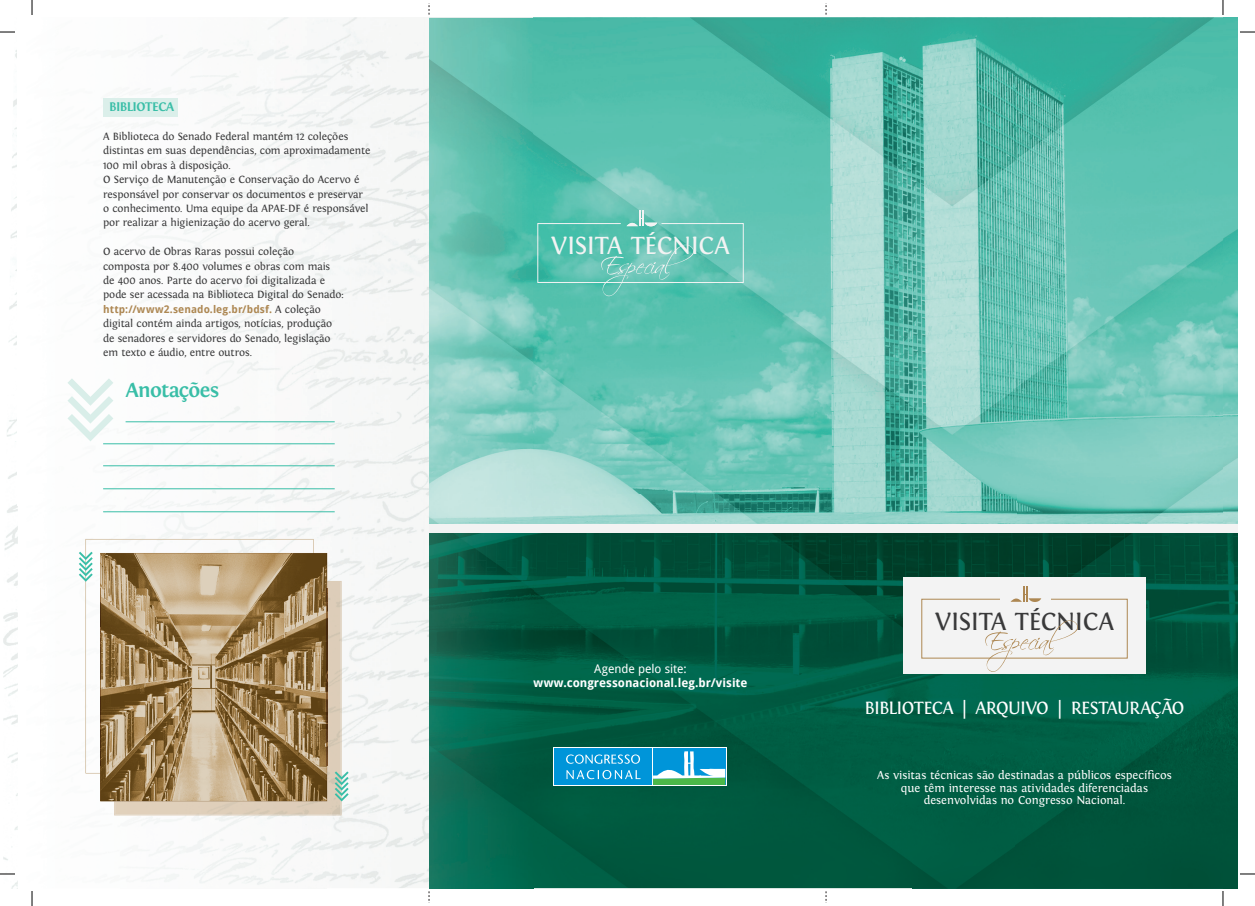
<style>
.page{position:relative;width:1255px;height:906px;background:#fff}
.page>*{position:absolute;margin:0;border:0;box-sizing:border-box;transform-origin:0 0}
.t1{font:26px "Fontin";letter-spacing:-.02em;color:#39393a}
.t2{font:26px "Fontin";letter-spacing:-.02em;color:#f3f3f3}
.t3{font:700 21px "Fontin";letter-spacing:-.03em;color:#39bea7}
.t4{font:18.6px "Fontin";letter-spacing:-.045em;color:#fff}
.t5{font:700 13px "Fontin";letter-spacing:-.04em;color:#39bea7}
.t6{font:12px/12.6px "Fontin";letter-spacing:-.005em;color:#fff;text-align:center}
.t7{font:700 12px "Droid Sans";color:#fff}
.t8{font:12px "Droid Sans";color:#fff}
.t9{font:11px/14.4px "Fontin";letter-spacing:-.015em;color:#39393a}
.t10{font:700 10.5px "Droid Sans";letter-spacing:.01em;color:#ad8752}
.s1{font-family:"Fontin";font-weight:400;font-size:11px;color:#39393a}
</style>
<div class="page">
<img style="left:4px;top:52px;width:14px;height:836px">
<img style="left:533px;top:18px;width:704px;height:870px">
<img style="left:429px;top:888px;width:104px;height:1px">
<img style="left:257px;top:18px;width:172px;height:557px">
<img style="left:326px;top:575px;width:103px;height:313px">
<img style="left:120px;top:815px;width:206px;height:70px">
<img style="left:429px;top:18px;width:104px;height:506px">
<img style="left:429px;top:533px;width:104px;height:355px">
<div style="left:429px;top:524px;width:808px;height:9px;background:#f3f3f3"></div>
<svg style="left:67px;top:378px;width:46px;height:63px"></svg>
<div style="left:903px;top:578px;width:242px;height:96px;background:#f3f3f3"></div>
<div style="left:921px;top:599px;width:206px;height:60px;border:1px solid #ad8752"></div>
<div style="left:1000px;top:584px;width:50px;height:19px;background:#f3f3f3"></div>
<svg style="left:1010px;top:586px;width:31px;height:16px"></svg>
<svg style="left:985px;top:620px;width:93px;height:52px"></svg>
<svg style="left:553px;top:747px;width:173px;height:39px"></svg>
<div style="left:554px;top:749px;width:98px;height:36px;background:#0095d9"></div>
<svg style="left:566px;top:754px;width:74px;height:25px"></svg>
<div style="left:653px;top:749px;width:72px;height:36px;background:#0095d9"></div>
<svg style="left:653px;top:751px;width:72px;height:34px"></svg>
<svg style="left:537px;top:211px;width:207px;height:85px;background:#62c4b4"></svg>
<hr style="left:126px;top:421px;width:209px;height:1px;background:#39bea7">
<hr style="left:103px;top:465px;width:232px;height:1px;background:#39bea7">
<hr style="left:103px;top:488px;width:232px;height:1px;background:#39bea7">
<hr style="left:103px;top:511px;width:232px;height:1px;background:#39bea7">
<hr style="left:103px;top:443px;width:232px;height:1px;background:#39bea7">
<div style="left:103px;top:98px;width:74px;height:19px;background:#dbefea"></div>
<img style="left:114px;top:581px;width:228px;height:234px">
<img style="left:85px;top:539px;width:228px;height:234px">
<img style="left:313px;top:589px;width:14px;height:177px">
<img style="left:101px;top:589px;width:212px;height:177px">
<img style="left:100px;top:553px;width:227px;height:36px">
<img style="left:100px;top:588px;width:1px;height:178px">
<img style="left:327px;top:588px;width:1px;height:178px">
<img style="left:100px;top:766px;width:227px;height:35px">
<svg style="left:79px;top:552px;width:14px;height:30px"></svg>
<svg style="left:335px;top:771px;width:14px;height:30px"></svg>
<svg style="left:0;top:31px;width:15px;height:2px"></svg>
<svg style="left:1240px;top:31px;width:15px;height:2px"></svg>
<svg style="left:0;top:873px;width:15px;height:2px"></svg>
<svg style="left:1240px;top:873px;width:15px;height:2px"></svg>
<svg style="left:31px;top:0;width:2px;height:15px"></svg>
<svg style="left:31px;top:891px;width:2px;height:15px"></svg>
<svg style="left:1222px;top:0;width:1px;height:15px"></svg>
<svg style="left:1222px;top:891px;width:1px;height:15px"></svg>
<p class="t5" style="left:109px;top:100px;width:67px">BIBLIOTECA</p>
<p class="t9" style="left:103px;top:129px;width:269px">A Biblioteca do Senado Federal mantém 12 coleções distintas em suas dependências, com aproximadamente 100 mil obras à disposição.<br>O Serviço de Manutenção e Conservação do Acervo é responsável por conservar os documentos e preservar o conhecimento. Uma equipe da APAE-DF é responsável por realizar a higienização do acervo geral.</p>
<p class="t9" style="left:103px;top:245px;width:242px">O acervo de Obras Raras possui coleção<br>composta por 8.400 volumes e obras com mais de 400 anos. Parte do acervo foi digitalizada e pode ser acessada na Biblioteca Digital do Senado:</p>
<p class="t10" style="left:103px;top:303px;width:219px">http://www2.senado.leg.br/bdsf. <span class="s1">A coleção</span></p>
<p class="t9" style="left:103px;top:317px;width:231px">digital contém ainda artigos, notícias, produção de senadores e servidores do Senado, legislação em texto e áudio, entre outros.</p>
<h2 class="t3" style="left:126px;top:378px;width:95px">Anotações</h2>
<h1 class="t2" style="left:551px;top:231px;width:181px">VISITA TÉCNICA</h1>
<p class="t8" style="left:594px;top:662px;width:94px">Agende pelo site:</p>
<p class="t7" style="left:533px;top:676px;width:216px">www.congressonacional.leg.br/visite</p>
<h1 class="t1" style="left:935px;top:607px;width:181px">VISITA TÉCNICA</h1>
<h3 class="t4" style="left:864px;top:697px;width:321px">BIBLIOTECA | ARQUIVO | RESTAURAÇÃO</h3>
<p class="t6" style="left:877px;top:769px;width:296px">As visitas técnicas são destinadas a públicos específicos que têm interesse nas atividades diferenciadas desenvolvidas no Congresso Nacional.</p>
</div>
